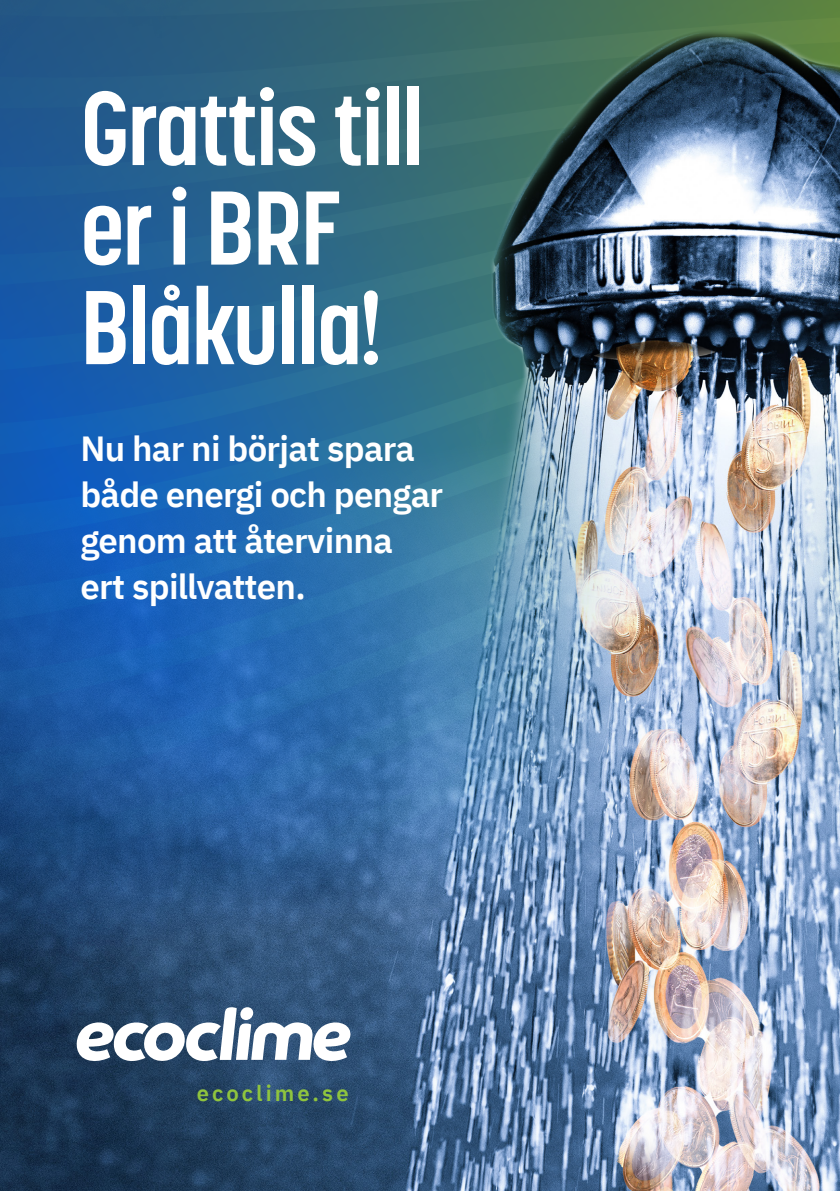
<style>
.page{position:relative;width:840px;height:1191px;background:#fff}
.page>*{position:absolute;margin:0;border:0;box-sizing:border-box;transform-origin:0 0}
.Rubrik_22{font:700 103.6px "Korolev Condensed";letter-spacing:-.02em;color:#fff}
.Rubrik_22-2{font:600 34.8px "IBM Plex Sans";letter-spacing:-.02em;color:#fff}
.Brödtext_22{font:600 22px "IBM Plex Sans";letter-spacing:.14em;color:#8fc43e}
</style>
<div class="page">
<img style="left:0;top:0;width:839px;height:1191px">
<svg style="left:76px;top:1007px;width:275px;height:54px"></svg>
<p class="Rubrik_22" style="left:80px;top:67px;width:345px">Grattis till</p>
<p class="Rubrik_22" style="left:80px;top:167px;width:263px">er i BRF</p>
<p class="Rubrik_22" style="left:80px;top:266px;width:304px">Blåkulla!</p>
<p class="Rubrik_22-2" style="left:80px;top:421px;width:336px">Nu har ni börjat spara</p>
<p class="Rubrik_22-2" style="left:80px;top:467px;width:364px">både energi och pengar</p>
<p class="Rubrik_22-2" style="left:80px;top:513px;width:314px">genom att återvinna</p>
<p class="Rubrik_22-2" style="left:80px;top:559px;width:227px">ert spillvatten.</p>
<p class="Brödtext_22" style="left:196px;top:1075px;width:153px">ecoclime.se</p>
</div>
